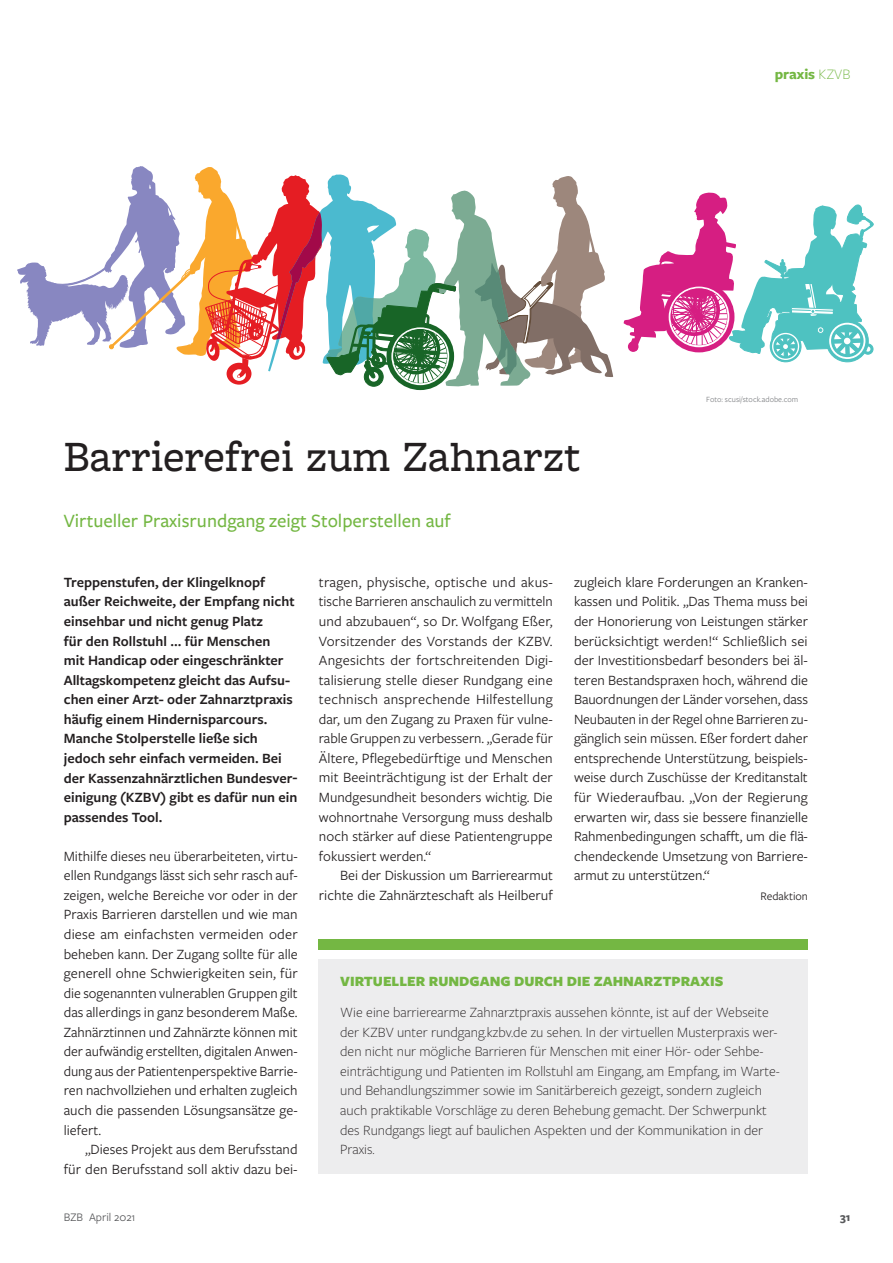
<style>
.page{position:relative;width:893px;height:1263px;background:#fff}
.page>*{position:absolute;margin:0;border:0;box-sizing:border-box;transform-origin:0 0}
.t1{font:500 45px "Freight Macro Pro";color:#231f20}
.t2{font:500 19.5px "Freight Sans Pro";color:#74b743}
.t3{font:700 15px "Freight Sans Pro";color:#74b743}
.t4{font:14.7px/19.5px "Freight Sans Pro";color:#231f20;text-align:justify}
.t5{font:300 14.7px/19.5px "Freight Sans Pro";color:#231f20}
.t6{font:600 14.7px/19.5px "Freight Sans Pro";color:#231f20}
.t7{font:900 14.7px "Freight Sans Pro";color:#74b743}
.t8{font:12px "Freight Sans Pro";color:#58595b}
.t9{font:12px "Freight Sans Pro";color:#231f20}
.t10{font:700 12px "Freight Sans Pro";color:#58595b}
.t11{font:8.25px "Freight Sans Pro";color:#808285}
.s1{font-weight:300}
</style>
<div class="page">
<div style="left:319px;top:959px;width:489px;height:215px;background:#ededee"></div>
<div style="left:319px;top:939px;width:489px;height:10px;background:#74b743"></div>
<svg style="left:624px;top:192px;width:250px;height:170px"></svg>
<svg style="left:17px;top:166px;width:596px;height:224px"></svg>
<p class="t3" style="left:775px;top:69px;width:77px">praxis <span class="s1">KZVB</span></p>
<h1 class="t1" style="left:64px;top:442px;width:518px">Barrierefrei zum Zahnarzt</h1>
<h2 class="t2" style="left:64px;top:513px;width:388px">Virtueller Praxisrundgang zeigt Stolperstellen auf</h2>
<p class="t11" style="left:706px;top:397px;width:93px">Foto: scusi/stock.adobe.com</p>
<p class="t6" style="left:64px;top:574px;width:235px">Treppenstufen, der Klingelknopf außer Reichweite, der Empfang nicht einsehbar und nicht genug Platz<br>für den Rollstuhl … für Menschen<br>mit Handicap oder eingeschränkter Alltagskompetenz gleicht das Aufsu&shy;chen einer Arzt- oder Zahnarztpraxis häufig einem Hindernisparcours.<br>Manche Stolperstelle ließe sich jedoch sehr einfach vermeiden. Bei der Kassenzahnärztlichen Bundesver&shy;einigung (KZBV) gibt es dafür nun ein passendes Tool.</p>
<p class="t4" style="left:64px;top:848px;width:235px">Mithilfe dieses neu überarbeiteten, virtu&shy;ellen Rundgangs lässt sich sehr rasch auf&shy;zeigen, welche Bereiche vor oder in der Praxis Barrieren darstellen und wie man diese am einfachsten vermeiden oder beheben kann. Der Zugang sollte für alle generell ohne Schwierigkeiten sein, für die sogenannten vulnerablen Gruppen gilt das allerdings in ganz besonderem Maße.<br>Zahnärztinnen und Zahnärzte können mit der aufwändig erstellten, digitalen Anwen&shy;dung aus der Patientenperspektive Barrie&shy;ren nachvollziehen und erhalten zugleich auch die passenden Lösungsansätze ge&shy;liefert.</p>
<p class="t4" style="left:64px;top:1141px;width:235px;text-align:right">„Dieses Projekt aus dem Berufsstand<br>für den Berufsstand soll aktiv dazu bei-</p>
<p class="t4" style="left:319px;top:574px;width:235px">tragen, physische, optische und akus&shy;tische Barrieren anschaulich zu vermitteln und abzubauen“, so Dr. Wolfgang Eßer, Vorsitzender des Vorstands der KZBV.<br>Angesichts der fortschreitenden Digi&shy;talisierung stelle dieser Rundgang eine technisch ansprechende Hilfestellung dar, um den Zugang zu Praxen für vulne&shy;rable Gruppen zu verbessern. „Gerade für Ältere, Pflegebedürftige und Menschen mit Beeinträchtigung ist der Erhalt der Mundgesundheit besonders wichtig. Die wohnortnahe Versorgung muss deshalb noch stärker auf diese Patientengruppe fokussiert werden.“</p>
<p class="t4" style="left:319px;top:867px;width:235px;text-align:right">Bei der Diskussion um Barrierearmut richte die Zahnärzteschaft als Heilberuf</p>
<p class="t4" style="left:574px;top:574px;width:236px">zugleich klare Forderungen an Kranken&shy;kassen und Politik. „Das Thema muss bei der Honorierung von Leistungen stärker berücksichtigt werden!“ Schließlich sei der Investitionsbedarf besonders bei äl&shy;teren Bestandspraxen hoch, während die Bauordnungen der Länder vorsehen, dass Neubauten in der Regel ohne Barrieren zu&shy;gänglich sein müssen. Eßer fordert daher entsprechende Unterstützung, beispiels&shy;weise durch Zuschüsse der Kreditanstalt für Wiederaufbau. „Von der Regierung erwarten wir, dass sie bessere finanzielle Rahmenbedingungen schafft, um die flä&shy;chendeckende Umsetzung von Barriere&shy;armut zu unterstützen.“</p>
<p class="t9" style="left:760px;top:891px;width:49px">Redaktion</p>
<p class="t7" style="left:340px;top:977px;width:385px">VIRTUELLER RUNDGANG DURCH DIE ZAHNARZTPRAXIS</p>
<p class="t5" style="left:340px;top:1004px;width:441px">Wie eine barrierearme Zahnarztpraxis aussehen könnte, ist auf der Webseite der KZBV unter rundgang.kzbv.de zu sehen. In der virtuellen Musterpraxis wer&shy;den nicht nur mögliche Barrieren für Menschen mit einer Hör- oder Sehbe&shy;einträchtigung und Patienten im Rollstuhl am Eingang, am Empfang, im Warte&shy;und Behandlungszimmer sowie im Sanitärbereich gezeigt, sondern zugleich auch praktikable Vorschläge zu deren Behebung gemacht. Der Schwerpunkt des Rundgangs liegt auf baulichen Aspekten und der Kommunikation in der Praxis.</p>
<p class="t8" style="left:64px;top:1213px;width:73px">BZB April 2021</p>
<p class="t10" style="left:840px;top:1213px;width:12px">31</p>
</div>
